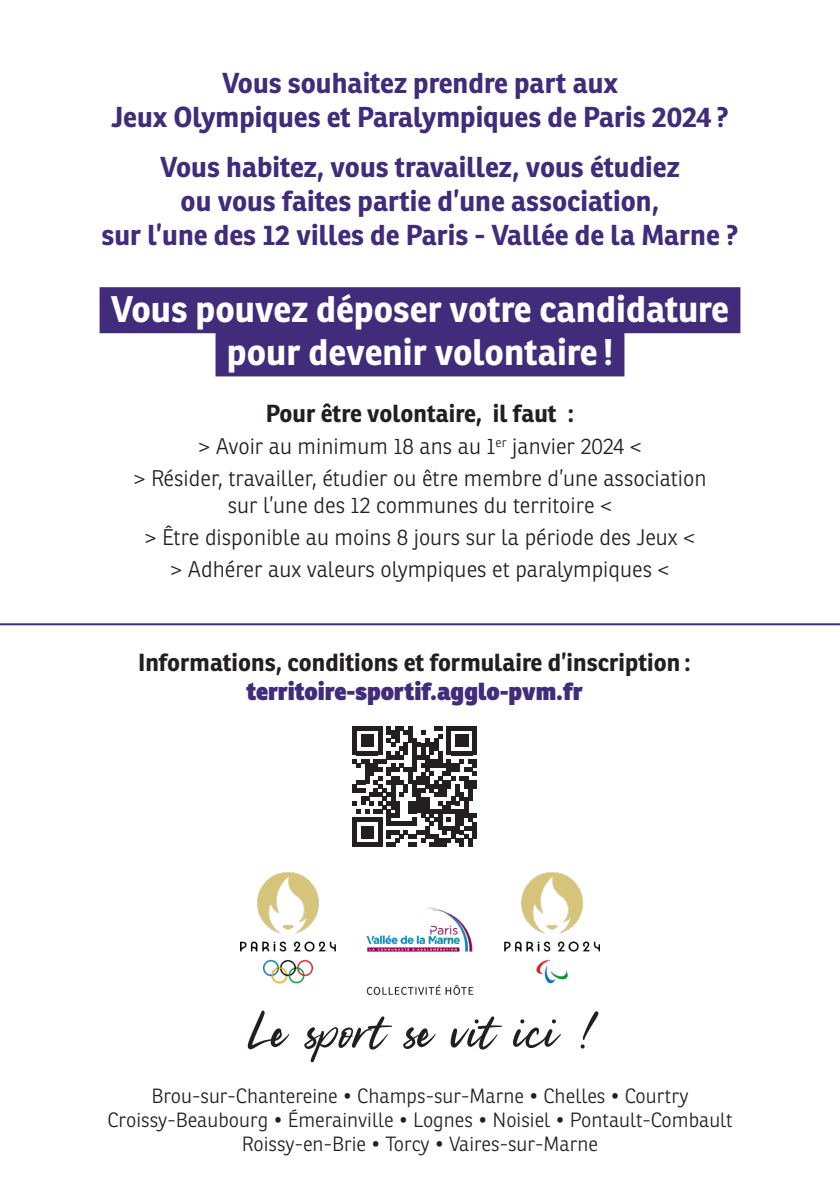
<style>
.page{position:relative;width:840px;height:1191px;background:#fff}
.page>*{position:absolute;margin:0;border:0;box-sizing:border-box;transform-origin:0 0}
.t1{font:55.2px "Silent Landfield";color:#231f20}
.t2{font:700 36px "Ronnia";color:#fff}
.t3{font:700 28px/33.6px "Ronnia";color:#402c7a;text-align:center}
.t4{font:700 24px/28.8px "Ronnia";color:#231f20;text-align:center}
.t5{font:300 22px/26.4px "Ronnia";color:#231f20;text-align:center}
.t6{font:300 20px/24px "Ronnia";color:#231f20;text-align:center}
.s1{font-weight:800;color:#402c7a}
</style>
<div class="page">
<div style="left:99px;top:287px;width:641px;height:46px;background:#402c7a"></div>
<div style="left:215px;top:330px;width:409px;height:46px;background:#402c7a"></div>
<svg style="left:352px;top:726px;width:124px;height:120px"></svg>
<hr style="left:472px;top:822px;width:4px;height:16px;background:#231f20">
<hr style="left:0;top:623px;width:839px;height:2px;background:#402c7a">
<img style="left:240px;top:872px;width:359px;height:124px">
<p class="t3" style="left:111px;top:66px;width:618px">Vous souhaitez prendre part aux<br>Jeux Olympiques et Paralympiques de Paris 2024 ?</p>
<p class="t3" style="left:101px;top:150px;width:638px">Vous habitez, vous travaillez, vous étudiez<br>ou vous faites partie d’une association,<br>sur l’une des 12 villes de Paris - Vallée de la Marne ?</p>
<p class="t2" style="left:111px;top:286px;width:619px">Vous pouvez déposer votre candidature</p>
<p class="t2" style="left:227px;top:329px;width:387px">pour devenir volontaire !</p>
<p class="t4" style="left:265px;top:399px;width:310px">Pour être volontaire, il faut :</p>
<p class="t5" style="left:198px;top:433px;width:445px">&gt; Avoir au minimum 18 ans au 1<sup>er</sup> janvier 2024 &lt;</p>
<p class="t5" style="left:133px;top:465px;width:574px">&gt; Résider, travailler, étudier ou être membre d’une association sur l’une des 12 communes du territoire &lt;</p>
<p class="t5" style="left:144px;top:524px;width:552px">&gt; Être disponible au moins 8 jours sur la période des Jeux &lt;</p>
<p class="t5" style="left:170px;top:556px;width:500px">&gt; Adhérer aux valeurs olympiques et paralympiques &lt;</p>
<p class="t4" style="left:138px;top:648px;width:554px">Informations, conditions et formulaire d’inscription : <span class="s1">territoire-sportif.agglo-pvm.fr</span></p>
<p class="t1" style="left:249px;top:1004px;width:342px">Le sport se vit ici !</p>
<p class="t6" style="left:107px;top:1083px;width:626px">Brou-sur-Chantereine • Champs-sur-Marne • Chelles • Courtry<br>Croissy-Beaubourg • Émerainville • Lognes • Noisiel • Pontault-Combault<br>Roissy-en-Brie • Torcy • Vaires-sur-Marne</p>
</div>
